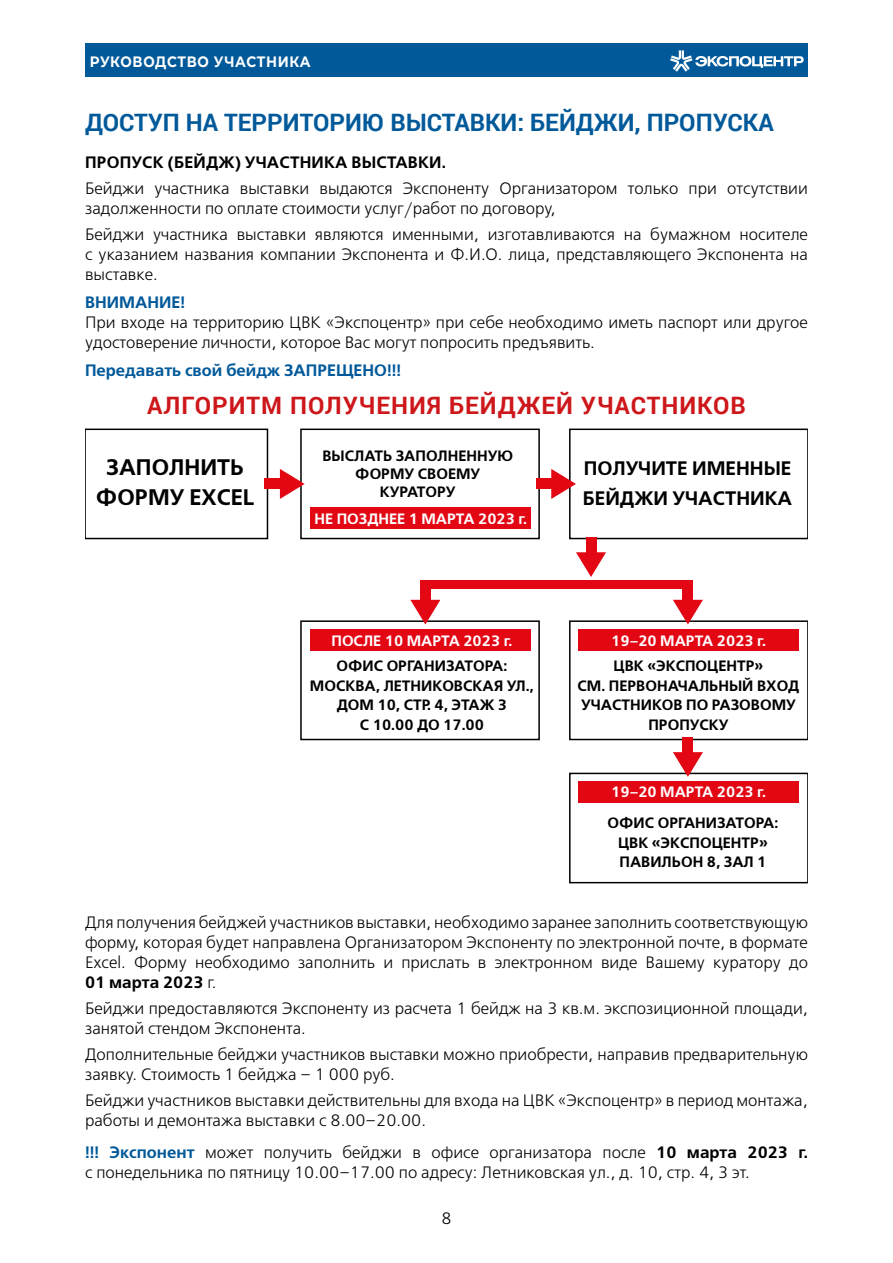
<style>
.page{position:relative;width:893px;height:1263px;background:#fff}
.page>*{position:absolute;margin:0;border:0;box-sizing:border-box;transform-origin:0 0}
.t1{font:700 24px "Roboto";color:#01599a}
.t2{font:700 24px "Roboto";letter-spacing:.04em;color:#cd171a}
.t3{font:600 22.5px/29.4px "Free Set";color:#000;text-align:center}
.t4{font:600 19.5px/29.4px "Free Set";color:#000}
.t5{font:300 16.5px/19.8px "Free Set";color:#000}
.t6{font:600 16.5px "Free Set";color:#01599a}
.t7{font:600 16.5px "Free Set";letter-spacing:.01em;color:#000}
.t8{font:16.5px "Free Set C";color:#000}
.t9{font:600 15px/19.5px "Free Set";color:#000;text-align:center}
.t10{font:600 15px "Free Set";color:#fff}
.t11{font:700 15px "Montserrat";letter-spacing:.05em;color:#fff;scale:.9 1}
.s1{font-weight:600}
.s2{font-weight:600;color:#01599a}
</style>
<div class="page">
<div style="left:85px;top:43px;width:723px;height:34px;background:#01599a"></div>
<svg style="left:670px;top:50px;width:134px;height:22px"></svg>
<div style="left:569px;top:773px;width:239px;height:110px;border:2px solid #000"></div>
<div style="left:578px;top:781px;width:221px;height:21px;background:#e30613"></div>
<div style="left:85px;top:429px;width:183px;height:110px;border:2px solid #000"></div>
<div style="left:300px;top:620px;width:240px;height:120px;border:2px solid #000"></div>
<div style="left:300px;top:429px;width:240px;height:110px;border:2px solid #000"></div>
<div style="left:569px;top:429px;width:239px;height:110px;border:2px solid #000"></div>
<div style="left:569px;top:620px;width:239px;height:120px;border:2px solid #000"></div>
<div style="left:310px;top:507px;width:221px;height:22px;background:#e30613"></div>
<div style="left:264px;top:479px;width:24px;height:10px;background:#e30613"></div>
<svg style="left:280px;top:469px;width:25px;height:30px"></svg>
<div style="left:536px;top:479px;width:23px;height:10px;background:#e30613"></div>
<svg style="left:551px;top:469px;width:25px;height:30px"></svg>
<div style="left:586px;top:537px;width:10px;height:23px;background:#e30613"></div>
<svg style="left:576px;top:552px;width:30px;height:25px"></svg>
<div style="left:683px;top:584px;width:10px;height:24px;background:#e30613"></div>
<svg style="left:673px;top:600px;width:30px;height:24px"></svg>
<div style="left:683px;top:737px;width:10px;height:23px;background:#e30613"></div>
<svg style="left:673px;top:752px;width:30px;height:25px"></svg>
<div style="left:420px;top:584px;width:10px;height:24px;background:#e30613"></div>
<svg style="left:410px;top:600px;width:30px;height:24px"></svg>
<div style="left:420px;top:581px;width:273px;height:8px;background:#e30613"></div>
<div style="left:310px;top:629px;width:220px;height:22px;background:#e30613"></div>
<div style="left:578px;top:629px;width:221px;height:22px;background:#e30613"></div>
<p class="t11" style="left:90px;top:51px;width:247px">РУКОВОДСТВО УЧАСТНИКА</p>
<h1 class="t1" style="left:85px;top:106px;width:690px">ДОСТУП НА ТЕРРИТОРИЮ ВЫСТАВКИ: БЕЙДЖИ, ПРОПУСКА</h1>
<p class="t7" style="left:85px;top:153px;width:362px">ПРОПУСК (БЕЙДЖ) УЧАСТНИКА ВЫСТАВКИ.</p>
<p class="t5" style="left:85px;top:179px;width:724px">Бейджи участника выставки выдаются Экспоненту Организатором только при отсутствии задолженности по оплате стоимости услуг/работ по договору,</p>
<p class="t5" style="left:85px;top:225px;width:724px;text-align:justify">Бейджи участника выставки являются именными, изготавливаются на бумажном носителе с указанием названия компании Экспонента и Ф.И.О. лица, представляющего Экспонента на выставке.</p>
<p class="t6" style="left:85px;top:293px;width:101px">ВНИМАНИЕ!</p>
<p class="t5" style="left:85px;top:313px;width:724px">При входе на территорию ЦВК «Экспоцентр» при себе необходимо иметь паспорт или другое удостоверение личности, которое Вас могут попросить предъявить.</p>
<p class="t6" style="left:85px;top:361px;width:317px">Передавать свой бейдж ЗАПРЕЩЕНО!!!</p>
<h1 class="t2" style="left:147px;top:388px;width:600px">АЛГОРИТМ ПОЛУЧЕНИЯ БЕЙДЖЕЙ УЧАСТНИКОВ</h1>
<p class="t9" style="left:322px;top:447px;width:192px;line-height:18px">ВЫСЛАТЬ ЗАПОЛНЕННУЮ<br>ФОРМУ СВОЕМУ<br>КУРАТОРУ</p>
<h2 class="t3" style="left:96px;top:453px;width:160px">ЗАПОЛНИТЬ<br>ФОРМУ EXCEL</h2>
<p class="t4" style="left:583px;top:454px;width:211px">ПОЛУЧИТЕ ИМЕННЫЕ<br>БЕЙДЖИ УЧАСТНИКА</p>
<p class="t10" style="left:314px;top:510px;width:214px">НЕ ПОЗДНЕЕ 1 МАРТА 2023 г.</p>
<p class="t10" style="left:331px;top:632px;width:182px">ПОСЛЕ 10 МАРТА 2023 г.</p>
<p class="t10" style="left:611px;top:632px;width:156px">19–20 МАРТА 2023 г.</p>
<p class="t9" style="left:310px;top:657px;width:225px">ОФИС ОРГАНИЗАТОРА:<br>МОСКВА, ЛЕТНИКОВСКАЯ УЛ.,<br>ДОМ 10, СТР. 4, ЭТАЖ 3<br>С 10.00 ДО 17.00</p>
<p class="t9" style="left:577px;top:657px;width:223px">ЦВК «ЭКСПОЦЕНТР»<br>СМ. ПЕРВОНАЧАЛЬНЫЙ ВХОД<br>УЧАСТНИКОВ ПО РАЗОВОМУ<br>ПРОПУСКУ</p>
<p class="t10" style="left:611px;top:783px;width:156px">19–20 МАРТА 2023 г.</p>
<p class="t9" style="left:607px;top:813px;width:172px">ОФИС ОРГАНИЗАТОРА:<br>ЦВК «ЭКСПОЦЕНТР»<br>ПАВИЛЬОН 8, ЗАЛ 1</p>
<p class="t5" style="left:85px;top:913px;width:724px;text-align:justify">Для получения бейджей участников выставки, необходимо заранее заполнить соответствующую форму, которая будет направлена Организатором Экспоненту по электронной почте, в формате Excel. Форму необходимо заполнить и прислать в электронном виде Вашему куратору до <span class="s1">01 марта 2023</span> г.</p>
<p class="t5" style="left:85px;top:999px;width:724px">Бейджи предоставляются Экспоненту из расчета 1 бейдж на 3 кв.м. экспозиционной площади, занятой стендом Экспонента.</p>
<p class="t5" style="left:85px;top:1045px;width:724px">Дополнительные бейджи участников выставки можно приобрести, направив предварительную заявку. Стоимость 1 бейджа – 1 000 руб.</p>
<p class="t5" style="left:85px;top:1091px;width:724px">Бейджи участников выставки действительны для входа на ЦВК «Экспоцентр» в период монтажа, работы и демонтажа выставки с 8.00–20.00.</p>
<p class="t5" style="left:85px;top:1143px;width:724px"><span class="s2">!!! Экспонент</span> может получить бейджи в офисе организатора после <span class="s1">10 марта 2023 г. </span>с понедельника по пятницу 10.00–17.00 по адресу: Летниковская ул., д. 10, стр. 4, 3 эт.</p>
<p class="t8" style="left:441px;top:1209px;width:12px">8</p>
</div>
